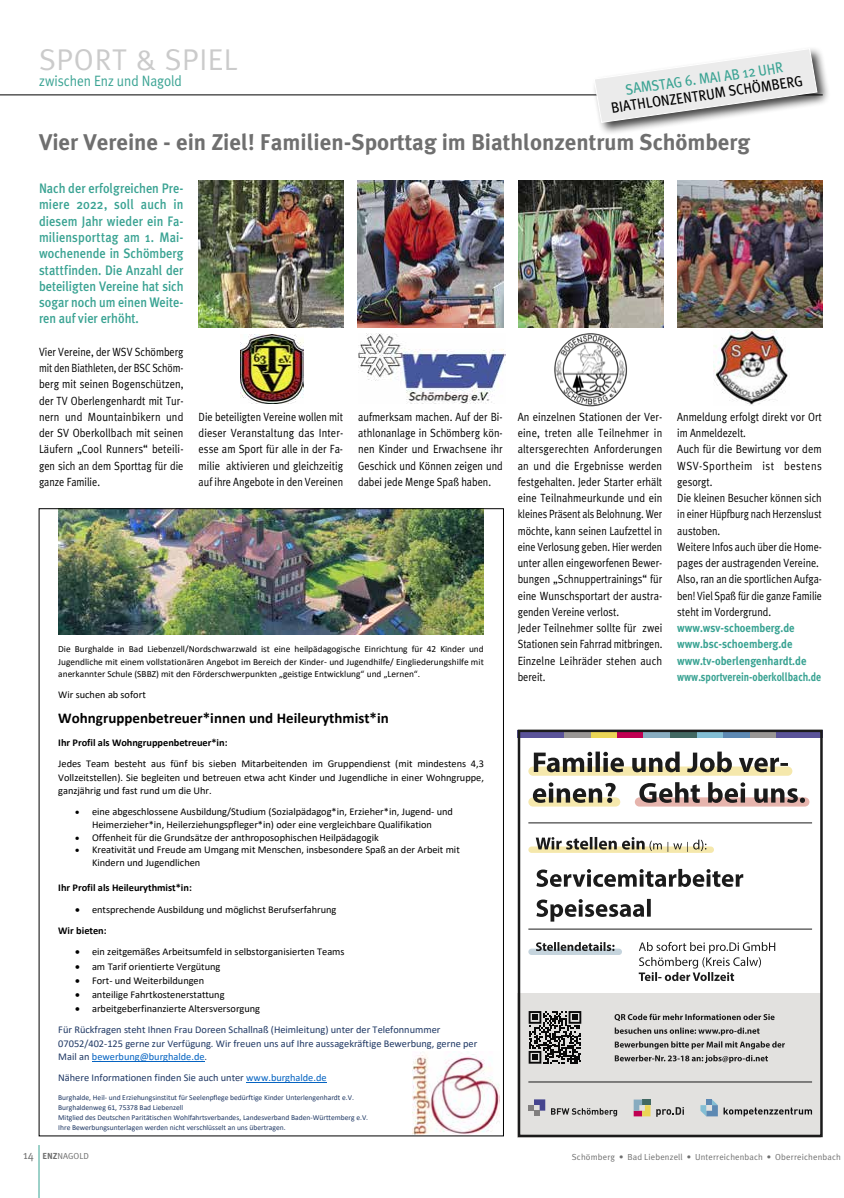
<style>
.page{position:relative;width:844px;height:1198px;background:#fff}
.page>*{position:absolute;margin:0;border:0;box-sizing:border-box;transform-origin:0 0}
.t1{font:30px "Meta Plus Normal";letter-spacing:.02em;color:#cbcbcb}
.t2{font:700 22.75px "Meta Plus";color:#6f6f6f}
.t3{font:700 15px "Calibri";color:#000}
.t4{font:15px "Meta Plus";color:#000;scale:.9 1}
.t5{font:15px "Meta Plus Normal";letter-spacing:-.005em;color:#3aa393;scale:.9 1}
.t6{font:15px "Meta Plus";color:#3aa393;scale:.9 1}
.t7{font:500 13.75px/16.2px "Meta Plus";letter-spacing:-.005em;color:#3aa393;text-align:justify;scale:.9 1}
.t8{font:11.88px/16.2px "Meta Plus Normal";color:#000;scale:.89 1}
.t9{font:11.88px/16.2px "Meta Plus Normal";color:#000;text-align:justify;scale:.87 1}
.t10{font:11.88px/16.2px "Meta Plus Normal";color:#000;text-align:justify;scale:.86 1}
.t11{font:700 11.88px/16.2px "Meta Plus";color:#3aa393;scale:.9 1}
.t12{font:10.38px/13.5px "Calibri";color:#000}
.t13{font:10.38px/21px "Calibri";color:#1f3864}
.t14{font:700 10.38px "Calibri";letter-spacing:-.005em;color:#000}
.t15{font:9.38px/12.4px "Calibri";color:#000;text-align:justify}
.t16{font:8.75px "Meta Plus Normal";letter-spacing:.02em;color:#6f6f6f}
.t17{font:7.5px/9.9px "Calibri";letter-spacing:-.005em;color:#1f3864}
.s1{font-weight:700}
.s2{color:#000}
.s3{color:#0563c1}
.s4{font-size:11.88px}
.s5{font-family:"Meta Plus";font-weight:700}
</style>
<div class="page">
<hr style="left:39px;top:1145px;width:1px;height:53px;background:#3aa393">
<div style="left:517px;top:993px;width:303px;height:144px;background:#e2e1df"></div>
<hr style="left:528px;top:822px;width:283px;height:1px;background:#1b1b1b">
<hr style="left:528px;top:929px;width:283px;height:1px;background:#1b1b1b">
<hr style="left:528px;top:1081px;width:283px;height:1px;background:#1b1b1b">
<svg style="left:700px;top:1099px;width:17px;height:17px"></svg>
<svg style="left:723px;top:1107px;width:88px;height:9px"></svg>
<svg style="left:633px;top:1099px;width:17px;height:17px"></svg>
<svg style="left:656px;top:1107px;width:27px;height:9px"></svg>
<svg style="left:528px;top:1099px;width:17px;height:17px"></svg>
<svg style="left:551px;top:1108px;width:66px;height:8px"></svg>
<svg style="left:614px;top:1055px;width:153px;height:8px"></svg>
<svg style="left:614px;top:1041px;width:170px;height:8px"></svg>
<svg style="left:614px;top:1027px;width:145px;height:8px"></svg>
<svg style="left:614px;top:1013px;width:160px;height:8px"></svg>
<svg style="left:528px;top:1011px;width:53px;height:52px"></svg>
<div style="left:528px;top:766px;width:264px;height:10px;background:#f5e8ac;border-radius:5px"></div>
<div style="left:528px;top:797px;width:92px;height:9px;background:#f5e8ac;border-radius:5px"></div>
<div style="left:634px;top:797px;width:175px;height:9px;background:#e6b4ad;border-radius:5px"></div>
<svg style="left:533px;top:751px;width:254px;height:21px"></svg>
<svg style="left:532px;top:782px;width:83px;height:21px"></svg>
<svg style="left:639px;top:782px;width:165px;height:21px"></svg>
<div style="left:528px;top:846px;width:185px;height:7px;background:#f5e8ac;border-radius:3px"></div>
<div style="left:528px;top:948px;width:94px;height:7px;background:#c5d4dd;border-radius:3px"></div>
<svg style="left:535px;top:837px;width:171px;height:15px"></svg>
<svg style="left:536px;top:942px;width:78px;height:9px"></svg>
<svg style="left:638px;top:942px;width:137px;height:39px"></svg>
<svg style="left:536px;top:899px;width:114px;height:22px"></svg>
<svg style="left:536px;top:869px;width:207px;height:18px"></svg>
<svg style="left:520px;top:732px;width:43px;height:5px"></svg>
<svg style="left:590px;top:732px;width:27px;height:5px"></svg>
<svg style="left:617px;top:732px;width:26px;height:5px"></svg>
<svg style="left:643px;top:732px;width:27px;height:5px"></svg>
<div style="left:670px;top:730px;width:26px;height:7px;background:#426862"></div>
<svg style="left:696px;top:732px;width:27px;height:5px"></svg>
<svg style="left:723px;top:732px;width:26px;height:5px"></svg>
<svg style="left:563px;top:732px;width:27px;height:5px"></svg>
<svg style="left:749px;top:732px;width:27px;height:5px"></svg>
<svg style="left:776px;top:732px;width:43px;height:5px"></svg>
<div style="left:517px;top:729px;width:305px;height:408px;border:2px solid #1b1b1b"></div>
<img style="left:677px;top:180px;width:145px;height:147px">
<img style="left:198px;top:180px;width:146px;height:148px">
<img style="left:358px;top:180px;width:145px;height:148px">
<img style="left:518px;top:180px;width:145px;height:148px">
<img style="left:241px;top:334px;width:62px;height:70px">
<img style="left:554px;top:333px;width:73px;height:73px">
<img style="left:713px;top:329px;width:75px;height:76px">
<img style="left:359px;top:333px;width:146px;height:71px">
<hr style="left:0;top:95px;width:822px;height:1px;background:#000">
<div style="left:591px;top:46px;width:239px;height:90px;background:#000;opacity:.75"></div>
<svg style="left:593px;top:48px;width:224px;height:75px"></svg>
<hr style="left:92px;top:1061px;width:112px;height:1px;background:#0563c1">
<hr style="left:246px;top:1082px;width:80px;height:1px;background:#0563c1">
<img style="left:58px;top:510px;width:426px;height:124px">
<img style="left:412px;top:1051px;width:87px;height:83px">
<h1 class="t1" style="left:39px;top:42px;width:200px">SPORT &amp; SPIEL</h1>
<h3 class="t5" style="left:39px;top:72px;width:160px">zwischen Enz und Nagold</h3>
<h3 class="t6" style="left:624px;top:81px;width:178px;rotate:-8deg">SAMSTAG 6. MAI AB 12 UHR</h3>
<h3 class="t4" style="left:610px;top:99px;width:216px;rotate:-8deg">BIATHLONZENTRUM SCHÖMBERG</h3>
<h2 class="t2" style="left:39px;top:129px;width:712px">Vier Vereine - ein Ziel! Familien-Sporttag im Biathlonzentrum Schömberg</h2>
<h3 class="t7" style="left:39px;top:180px;width:162px">Nach der erfolgreichen Pre&shy;miere 2022, soll auch in diesem Jahr wieder ein Fa&shy;miliensporttag am 1. Mai&shy;wochenende in Schömberg stattfinden. Die Anzahl der beteiligten Vereine hat sich sogar noch um einen Weite&shy;ren auf vier erhöht.</h3>
<p class="t10" style="left:39px;top:343px;width:169px">Vier Vereine, der WSV Schömberg mit den Biathleten, der BSC Schöm&shy;berg mit seinen Bogenschützen, der TV Oberlengenhardt mit Tur&shy;nern und Mountainbikern und der SV Oberkollbach mit seinen Läufern „Cool Runners“ beteili&shy;gen sich an dem Sporttag für die ganze Familie.</p>
<p class="t10" style="left:198px;top:408px;width:170px">Die beteiligten Vereine wollen mit dieser Veranstaltung das Inter&shy;esse am Sport für alle in der Fa&shy;milie aktivieren und gleichzeitig auf ihre Angebote in den Vereinen</p>
<p class="t9" style="left:358px;top:408px;width:168px">aufmerksam machen. Auf der Bi&shy;athlonanlage in Schömberg kön&shy;nen Kinder und Erwachsene ihr Geschick und Können zeigen und dabei jede Menge Spaß haben.</p>
<p class="t8" style="left:517px;top:408px;width:164px">An einzelnen Stationen der Ver&shy;eine, treten alle Teilnehmer in altersgerechten Anforderungen an und die Ergebnisse werden festgehalten. Jeder Starter erhält eine Teilnahmeurkunde und ein kleines Präsent als Belohnung. Wer möchte, kann seinen Laufzettel in eine Verlosung geben. Hier werden unter allen eingeworfenen Bewer&shy;bungen „Schnuppertrainings“ für eine Wunschsportart der austra&shy;genden Vereine verlost.<br>Jeder Teilnehmer sollte für zwei<br>Stationen sein Fahrrad mitbringen.<br>Einzelne Leihräder stehen auch bereit.</p>
<p class="t9" style="left:677px;top:408px;width:168px;text-align:left">Anmeldung erfolgt direkt vor Ort im Anmeldezelt.<br>Auch für die Bewirtung vor dem<br>WSV-Sportheim ist bestens gesorgt.<br>Die kleinen Besucher können sich in einer Hüpfburg nach Herzenslust austoben.<br>Weitere Infos auch über die Home&shy;pages der austragenden Vereine.<br>Also, ran an die sportlichen Aufga&shy;ben! Viel Spaß für die ganze Familie steht im Vordergrund.</p>
<p class="t11" style="left:677px;top:620px;width:161px">www.wsv-schoemberg.de www.bsc-schoemberg.de www.tv-oberlengenhardt.de www.sportverein-oberkollbach.de</p>
<p class="t15" style="left:58px;top:643px;width:427px">Die Burghalde in Bad Liebenzell/Nordschwarzwald ist eine heilpädagogische Einrichtung für 42 Kinder und Jugendliche mit einem vollstationären Angebot im Bereich der Kinder- und Jugendhilfe/ Eingliederungshilfe mit anerkannter Schule (SBBZ) mit den Förderschwerpunkten „geistige Entwicklung“ und „Lernen“.</p>
<p class="t12" style="left:58px;top:687px;width:89px">Wir suchen ab sofort</p>
<h3 class="t3" style="left:58px;top:708px;width:332px">Wohngruppenbetreuer*innen und Heileurythmist*in</h3>
<p class="t14" style="left:58px;top:735px;width:171px">Ihr Profil als Wohngruppenbetreuer*in:</p>
<p class="t12" style="left:58px;top:757px;width:427px;text-align:justify">Jedes Team besteht aus fünf bis sieben Mitarbeitenden im Gruppendienst (mit mindestens 4,3<br>Vollzeitstellen). Sie begleiten und betreuen etwa acht Kinder und Jugendliche in einer Wohngruppe, ganzjährig und fast rund um die Uhr.</p>
<p class="t12" style="left:75px;top:805px;width:379px;line-height:12.6px;text-align:center">• eine abgeschlossene Ausbildung/Studium (Sozialpädagog*in, Erzieher*in, Jugend- und<br>Heimerzieher*in, Heilerziehungspfleger*in) oder eine vergleichbare Qualifikation</p>
<p class="t12" style="left:75px;top:830px;width:305px">• Offenheit für die Grundsätze der anthroposophischen Heilpädagogik</p>
<p class="t12" style="left:92px;top:843px;width:369px;line-height:12.6px;text-indent:-17px">• Kreativität und Freude am Umgang mit Menschen, insbesondere Spaß an der Arbeit mit<br>Kindern und Jugendlichen</p>
<p class="t14" style="left:58px;top:880px;width:135px">Ihr Profil als Heileurythmist*in:</p>
<p class="t12" style="left:58px;top:898px;width:280px;line-height:21.1px;text-indent:17px">• entsprechende Ausbildung und möglichst Berufserfahrung<br><span class="s1">Wir bieten:</span></p>
<p class="t12" style="left:75px;top:945px;width:271px">• ein zeitgemäßes Arbeitsumfeld in selbstorganisierten Teams</p>
<p class="t12" style="left:75px;top:959px;width:147px">• am Tarif orientierte Vergütung</p>
<p class="t12" style="left:75px;top:973px;width:130px">• Fort- und Weiterbildungen</p>
<p class="t12" style="left:75px;top:987px;width:151px">• anteilige Fahrtkostenerstattung</p>
<p class="t13" style="left:58px;top:998px;width:383px;text-indent:17px"><span class="s2">• arbeitgeberfinanzierte Altersversorgung<br></span>Für Rückfragen steht Ihnen Frau Doreen Schallnaß (Heimleitung) unter der Telefonnummer</p>
<p class="t13" style="left:58px;top:1036px;width:420px;line-height:13.5px">07052/402-125 gerne zur Verfügung. Wir freuen uns auf Ihre aussagekräftige Bewerbung, gerne per<br>Mail an <span class="s3">bewerbung@burghalde.de</span>.</p>
<p class="t13" style="left:58px;top:1067px;width:270px">Nähere Informationen finden Sie auch unter <span class="s3">www.burghalde.de</span></p>
<p class="t17" style="left:58px;top:1092px;width:311px">Burghalde, Heil- und Erziehungsinstitut für Seelenpflege bedürftige Kinder Unterlengenhardt e.V.<br>Burghaldenweg 61, 75378 Bad Liebenzell<br>Mitglied des Deutschen Paritätischen Wohlfahrtsverbandes, Landesverband Baden-Württemberg e.V.<br>Ihre Bewerbungsunterlagen werden nicht verschlüsselt an uns übertragen.</p>
<p class="t16" style="left:23px;top:1150px;width:67px"><span class="s4">14</span> <span class="s5">ENZ</span>NAGOLD</p>
<p class="t16" style="left:571px;top:1152px;width:270px">Schömberg • Bad Liebenzell • Unterreichenbach • Oberreichenbach</p>
</div>
